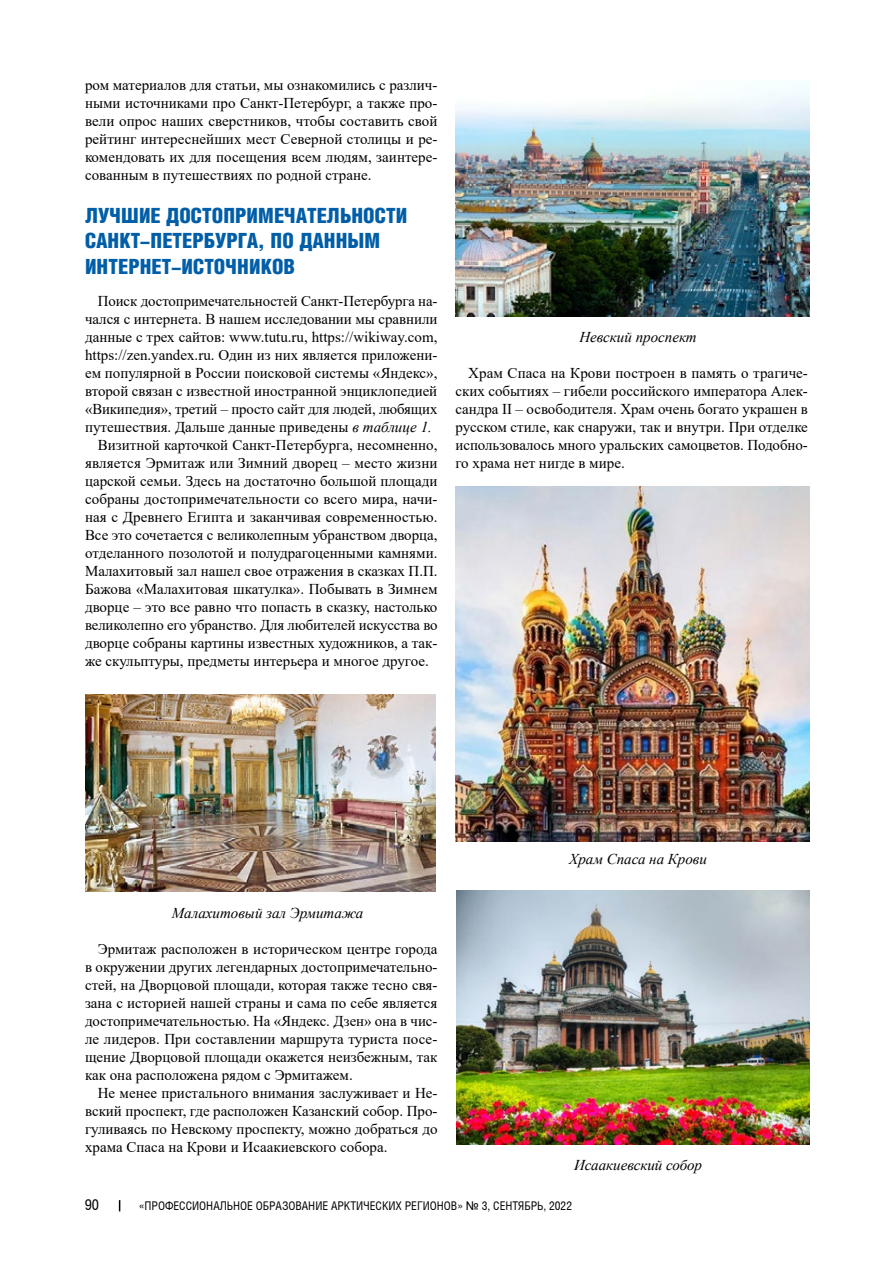
<style>
.page{position:relative;width:893px;height:1263px;background:#fff}
.page>*{position:absolute;margin:0;border:0;box-sizing:border-box;transform-origin:0 0}
.t1{font:900 21px/25.2px "Helios Cond";color:#005ea8}
.t2{font:15px/18px "Times New Roman";color:#000;text-align:justify}
.t3{font:italic 15px "Times New Roman";color:#000}
.t4{font:15px "Helios Cond";color:#000}
.t5{font:12px "Helios Cond";color:#000}
.s1{font-style:italic}
.s2{font-family:"Arial"}
</style>
<div class="page">
<img style="left:85px;top:694px;width:351px;height:198px">
<img style="left:456px;top:81px;width:353px;height:235px">
<img style="left:456px;top:486px;width:353px;height:356px">
<img style="left:456px;top:891px;width:353px;height:253px">
<p class="t2" style="left:85px;top:76px;width:354px">ром материалов для статьи, мы ознакомились с различ&shy;ными источниками про Санкт-Петербург, а также про&shy;вели опрос наших сверстников, чтобы составить свой рейтинг интереснейших мест Северной столицы и ре&shy;комендовать их для посещения всем людям, заинтере&shy;сованным в путешествиях по родной стране.</p>
<h1 class="t1" style="left:85px;top:203px;width:324px">ЛУЧШИЕ ДОСТОПРИМЕЧАТЕЛЬНОСТИ<br>САНКТ-ПЕТЕРБУРГА, ПО ДАННЫМ<br>ИНТЕРНЕТ-ИСТОЧНИКОВ</h1>
<p class="t2" style="left:98px;top:292px;width:341px">Поиск достопримечательностей Санкт-Петербурга на-</p>
<p class="t2" style="left:85px;top:310px;width:354px">чался с интернета. В нашем исследовании мы сравнили</p>
<p class="t2" style="left:85px;top:328px;width:354px">данные с трех сайтов: www.tutu.ru, https://wikiway.com,</p>
<p class="t2" style="left:85px;top:346px;width:354px">https://zen.yandex.ru. Один из них является приложени-</p>
<p class="t2" style="left:85px;top:364px;width:354px">ем популярной в России поисковой системы «Яндекс»,</p>
<p class="t2" style="left:85px;top:382px;width:354px">второй связан с известной иностранной энциклопедией</p>
<p class="t2" style="left:85px;top:400px;width:354px">«Википедия», третий – просто сайт для людей, любящих</p>
<p class="t2" style="left:85px;top:418px;width:348px">путешествия. Дальше данные приведены <span class="s1">в таблице 1.</span></p>
<p class="t2" style="left:98px;top:436px;width:341px">Визитной карточкой Санкт-Петербурга, несомненно,</p>
<p class="t2" style="left:85px;top:454px;width:354px">является Эрмитаж или Зимний дворец – место жизни</p>
<p class="t2" style="left:85px;top:472px;width:354px">царской семьи. Здесь на достаточно большой площади</p>
<p class="t2" style="left:85px;top:490px;width:354px">собраны достопримечательности со всего мира, начи-</p>
<p class="t2" style="left:85px;top:508px;width:354px">ная с Древнего Египта и заканчивая современностью.</p>
<p class="t2" style="left:85px;top:526px;width:354px">Все это сочетается с великолепным убранством дворца,</p>
<p class="t2" style="left:85px;top:544px;width:354px">отделанного позолотой и полудрагоценными камнями.</p>
<p class="t2" style="left:85px;top:562px;width:354px">Малахитовый зал нашел свое отражения в сказках П.П.</p>
<p class="t2" style="left:85px;top:580px;width:354px">Бажова «Малахитовая шкатулка». Побывать в Зимнем</p>
<p class="t2" style="left:85px;top:598px;width:354px">дворце – это все равно что попасть в сказку, настолько</p>
<p class="t2" style="left:85px;top:616px;width:354px">великолепно его убранство. Для любителей искусства во</p>
<p class="t2" style="left:85px;top:634px;width:354px">дворце собраны картины известных художников, а так-</p>
<p class="t2" style="left:85px;top:652px;width:345px">же скульптуры, предметы интерьера и многое другое.</p>
<p class="t3" style="left:579px;top:327px;width:119px">Невский проспект</p>
<p class="t2" style="left:455px;top:364px;width:354px;text-indent:13px">Храм Спаса на Крови построен в память о трагиче&shy;ских событиях – гибели российского императора Алек&shy;сандра II – освободителя. Храм очень богато украшен в русском стиле, как снаружи, так и внутри. При отделке использовалось много уральских самоцветов. Подобно&shy;го храма нет нигде в мире.</p>
<p class="t3" style="left:172px;top:903px;width:193px">Малахитовый зал Эрмитажа</p>
<p class="t2" style="left:85px;top:940px;width:354px;text-indent:13px">Эрмитаж расположен в историческом центре города в окружении других легендарных достопримечательно&shy;стей, на Дворцовой площади, которая также тесно свя&shy;зана с историей нашей страны и сама по себе является достопримечательностью. На «Яндекс. Дзен» она в чис&shy;ле лидеров. При составлении маршрута туриста посе&shy;щение Дворцовой площади окажется неизбежным, так как она расположена рядом с Эрмитажем.</p>
<p class="t2" style="left:85px;top:1084px;width:354px;text-indent:13px">Не менее пристального внимания заслуживает и Не&shy;вский проспект, где расположен Казанский собор. Про&shy;гуливаясь по Невскому проспекту, можно добраться до храма Спаса на Крови и Исаакиевского собора.</p>
<p class="t3" style="left:569px;top:849px;width:139px">Храм Спаса на Крови</p>
<p class="t3" style="left:574px;top:1155px;width:129px">Исаакиевский собор</p>
<p class="t4" style="left:85px;top:1196px;width:16px">90</p>
<p class="t5" style="left:139px;top:1199px;width:435px">«ПРОФЕССИОНАЛЬНОЕ ОБРАЗОВАНИЕ АРКТИЧЕСКИХ РЕГИОНОВ» <span class="s2">№</span> 3, СЕНТЯБРЬ, 2022</p>
</div>
